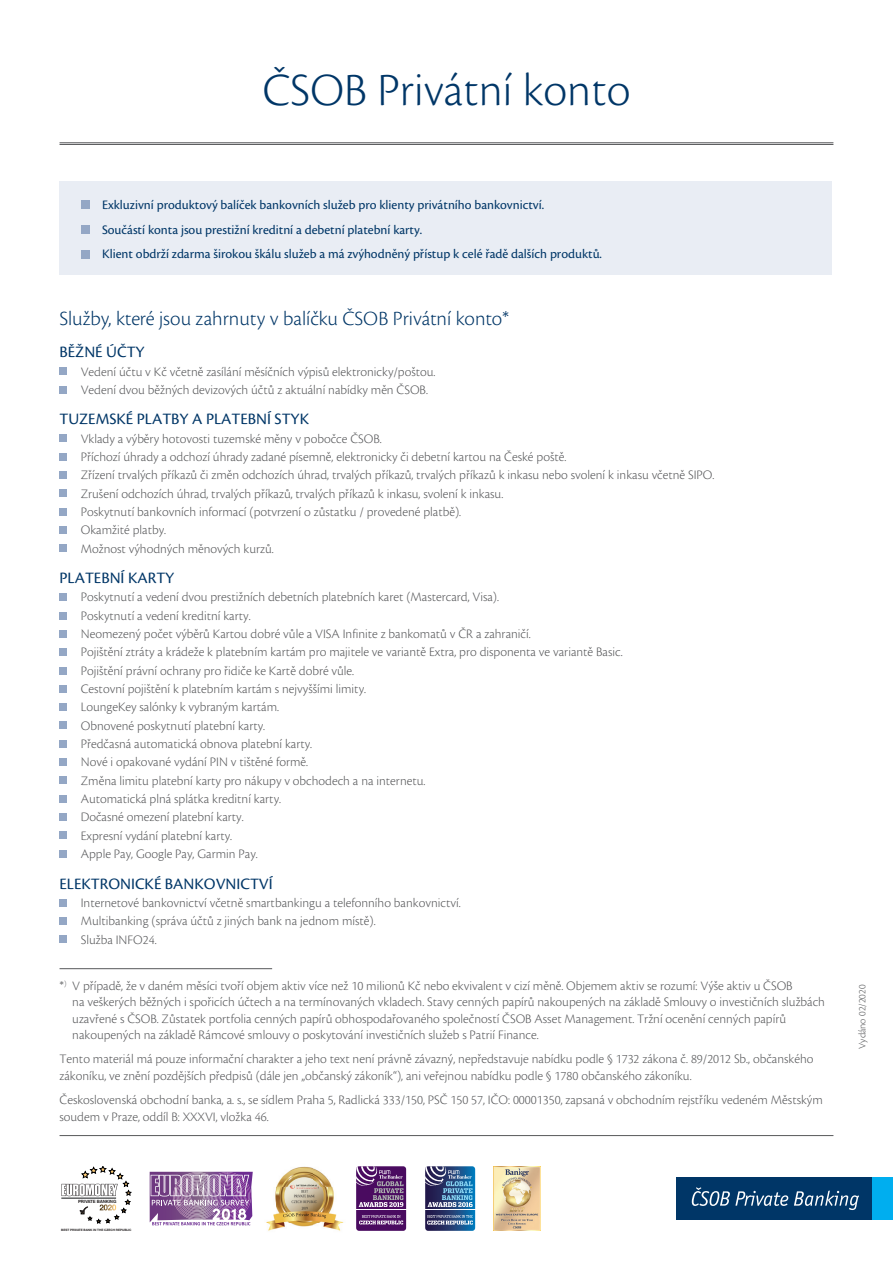
<style>
.page{position:relative;width:893px;height:1263px;background:#fff}
.page>*{position:absolute;margin:0;border:0;box-sizing:border-box;transform-origin:0 0}
.t1{font:300 48px "Cronos Pro";color:#003667}
.Nadpis{font:300 21px "Cronos Pro";color:#003667}
.nadpisek{font:16.5px "Cronos Pro";color:#003667}
.normal_text_2{font:300 13.5px "Cronos Pro";color:#57585a}
.normal_text{font:300 13.5px/16.2px "Cronos Pro";color:#57585a}
.text_v_boxech_bold_o{font:13.5px "Cronos Pro";color:#003667}
.normal_text-2{font:300 10.5px "Cronos Pro";color:#57585a}
.t2{font:700 4.35px "Helvetica";letter-spacing:-.02em;color:#231f20}
.t3{font:700 3px "Helvetica Neue";color:#231f20}
</style>
<div class="page">
<div style="left:677px;top:1177px;width:195px;height:43px;background:#003667"></div>
<svg style="left:692px;top:1187px;width:96px;height:19px"></svg>
<svg style="left:794px;top:1190px;width:65px;height:20px"></svg>
<div style="left:872px;top:1177px;width:21px;height:43px;background:#00aeef"></div>
<hr style="left:60px;top:1135px;width:773px;height:1px;background:#57585a">
<img style="left:238px;top:1166px;width:106px;height:65px">
<svg style="left:297px;top:1185px;width:20px;height:8px"></svg>
<img style="left:296px;top:1195px;width:19px;height:3px">
<img style="left:292px;top:1201px;width:25px;height:2px">
<img style="left:292px;top:1213px;width:28px;height:4px">
<img style="left:494px;top:1166px;width:46px;height:65px">
<svg style="left:425px;top:1166px;width:50px;height:65px;background:#4a6c97"></svg>
<div style="left:356px;top:1166px;width:50px;height:65px;background:#4a0b60;border-radius:3px"></div>
<hr style="left:356px;top:1209px;width:50px;height:1px;background:#fff">
<svg style="left:356px;top:1166px;width:48px;height:41px"></svg>
<svg style="left:359px;top:1215px;width:44px;height:9px"></svg>
<svg style="left:150px;top:1172px;width:103px;height:53px;background:#a581b0"></svg>
<svg style="left:61px;top:1166px;width:70px;height:57px"></svg>
<hr style="left:60px;top:143px;width:773px;height:1px;background:#57585a">
<hr style="left:60px;top:144px;width:773px;height:1px;background:#57585a">
<div style="left:60px;top:181px;width:772px;height:94px;background:#e9edf4"></div>
<div style="left:81px;top:200px;width:8px;height:9px;background:#94a7c5"></div>
<div style="left:81px;top:225px;width:8px;height:9px;background:#94a7c5"></div>
<div style="left:81px;top:250px;width:8px;height:8px;background:#94a7c5"></div>
<div style="left:60px;top:367px;width:7px;height:8px;background:#94a7c5"></div>
<div style="left:60px;top:386px;width:7px;height:7px;background:#94a7c5"></div>
<div style="left:60px;top:435px;width:7px;height:7px;background:#94a7c5"></div>
<div style="left:60px;top:453px;width:7px;height:8px;background:#94a7c5"></div>
<div style="left:60px;top:471px;width:7px;height:8px;background:#94a7c5"></div>
<div style="left:60px;top:490px;width:7px;height:7px;background:#94a7c5"></div>
<div style="left:60px;top:508px;width:7px;height:8px;background:#94a7c5"></div>
<div style="left:60px;top:526px;width:7px;height:8px;background:#94a7c5"></div>
<div style="left:60px;top:545px;width:7px;height:7px;background:#94a7c5"></div>
<div style="left:60px;top:593px;width:7px;height:8px;background:#94a7c5"></div>
<div style="left:60px;top:612px;width:7px;height:7px;background:#94a7c5"></div>
<div style="left:60px;top:630px;width:7px;height:8px;background:#94a7c5"></div>
<div style="left:60px;top:648px;width:7px;height:8px;background:#94a7c5"></div>
<div style="left:60px;top:667px;width:7px;height:7px;background:#94a7c5"></div>
<div style="left:60px;top:685px;width:7px;height:8px;background:#94a7c5"></div>
<div style="left:60px;top:703px;width:7px;height:8px;background:#94a7c5"></div>
<div style="left:60px;top:722px;width:7px;height:7px;background:#94a7c5"></div>
<div style="left:60px;top:740px;width:7px;height:8px;background:#94a7c5"></div>
<div style="left:60px;top:758px;width:7px;height:8px;background:#94a7c5"></div>
<div style="left:60px;top:777px;width:7px;height:7px;background:#94a7c5"></div>
<div style="left:60px;top:795px;width:7px;height:8px;background:#94a7c5"></div>
<div style="left:60px;top:813px;width:7px;height:8px;background:#94a7c5"></div>
<div style="left:60px;top:832px;width:7px;height:7px;background:#94a7c5"></div>
<div style="left:60px;top:850px;width:7px;height:8px;background:#94a7c5"></div>
<div style="left:60px;top:899px;width:7px;height:7px;background:#94a7c5"></div>
<div style="left:60px;top:917px;width:7px;height:8px;background:#94a7c5"></div>
<div style="left:60px;top:935px;width:7px;height:8px;background:#94a7c5"></div>
<hr style="left:60px;top:968px;width:212px;height:1px;background:#57585a">
<p class="t1" style="left:262px;top:63px;width:370px">ČSOB Privátní konto</p>
<p class="text_v_boxech_bold_o" style="left:102px;top:197px;width:444px">Exkluzivní produktový balíček bankovních služeb pro klienty privátního bankovnictví.</p>
<p class="text_v_boxech_bold_o" style="left:102px;top:222px;width:322px">Součástí konta jsou prestižní kreditní a debetní platební karty.</p>
<p class="text_v_boxech_bold_o" style="left:102px;top:246px;width:501px">Klient obdrží zdarma širokou škálu služeb a má zvýhodněný přístup k celé řadě dalších produktů.</p>
<p class="Nadpis" style="left:60px;top:306px;width:451px">Služby, které jsou zahrnuty v balíčku ČSOB Privátní konto*</p>
<p class="nadpisek" style="left:60px;top:343px;width:87px">BĚŽNÉ ÚČTY</p>
<p class="normal_text_2" style="left:81px;top:364px;width:356px">Vedení účtu v Kč včetně zasílání měsíčních výpisů elektronicky/poštou.</p>
<p class="normal_text_2" style="left:81px;top:382px;width:349px">Vedení dvou běžných devizových účtů z aktuální nabídky měn ČSOB.</p>
<p class="nadpisek" style="left:60px;top:410px;width:251px">TUZEMSKÉ PLATBY A PLATEBNÍ STYK</p>
<p class="normal_text_2" style="left:81px;top:431px;width:302px">Vklady a výběry hotovosti tuzemské měny v pobočce ČSOB.</p>
<p class="normal_text_2" style="left:81px;top:449px;width:487px">Příchozí úhrady a odchozí úhrady zadané písemně, elektronicky či debetní kartou na České poště.</p>
<p class="normal_text_2" style="left:81px;top:467px;width:635px">Zřízení trvalých příkazů či změn odchozích úhrad, trvalých příkazů, trvalých příkazů k inkasu nebo svolení k inkasu včetně SIPO.</p>
<p class="normal_text_2" style="left:81px;top:486px;width:424px">Zrušení odchozích úhrad, trvalých příkazů, trvalých příkazů k inkasu, svolení k inkasu.</p>
<p class="normal_text_2" style="left:81px;top:504px;width:382px">Poskytnutí bankovních informací (potvrzení o zůstatku / provedené platbě).</p>
<p class="normal_text_2" style="left:81px;top:522px;width:87px">Okamžité platby.</p>
<p class="normal_text_2" style="left:81px;top:541px;width:194px">Možnost výhodných měnových kurzů.</p>
<p class="nadpisek" style="left:60px;top:568px;width:116px">PLATEBNÍ KARTY</p>
<p class="normal_text_2" style="left:81px;top:589px;width:420px">Poskytnutí a vedení dvou prestižních debetních platebních karet (Mastercard, Visa).</p>
<p class="normal_text_2" style="left:81px;top:608px;width:171px">Poskytnutí a vedení kreditní karty.</p>
<p class="normal_text_2" style="left:81px;top:626px;width:451px">Neomezený počet výběrů Kartou dobré vůle a VISA Infinite z bankomatů v ČR a zahraničí.</p>
<p class="normal_text_2" style="left:81px;top:644px;width:543px">Pojištění ztráty a krádeže k platebním kartám pro majitele ve variantě Extra, pro disponenta ve variantě Basic.</p>
<p class="normal_text_2" style="left:81px;top:663px;width:275px">Pojištění právní ochrany pro řidiče ke Kartě dobré vůle.</p>
<p class="normal_text_2" style="left:81px;top:681px;width:287px">Cestovní pojištění k platebním kartám s nejvyššími limity.</p>
<p class="normal_text_2" style="left:81px;top:699px;width:200px">LoungeKey salónky k vybraným kartám.</p>
<p class="normal_text_2" style="left:81px;top:718px;width:186px">Obnovené poskytnutí platební karty.</p>
<p class="normal_text_2" style="left:81px;top:736px;width:233px">Předčasná automatická obnova platební karty.</p>
<p class="normal_text_2" style="left:81px;top:754px;width:229px">Nové i opakované vydání PIN v tištěné formě.</p>
<p class="normal_text_2" style="left:81px;top:773px;width:346px">Změna limitu platební karty pro nákupy v obchodech a na internetu.</p>
<p class="normal_text_2" style="left:81px;top:791px;width:202px">Automatická plná splátka kreditní karty.</p>
<p class="normal_text_2" style="left:81px;top:809px;width:164px">Dočasné omezení platební karty.</p>
<p class="normal_text_2" style="left:81px;top:828px;width:153px">Expresní vydání platební karty.</p>
<p class="normal_text_2" style="left:81px;top:846px;width:178px">Apple Pay, Google Pay, Garmin Pay.</p>
<p class="nadpisek" style="left:60px;top:874px;width:215px">ELEKTRONICKÉ BANKOVNICTVÍ</p>
<p class="normal_text_2" style="left:81px;top:895px;width:381px">Internetové bankovnictví včetně smartbankingu a telefonního bankovnictví.</p>
<p class="normal_text_2" style="left:81px;top:913px;width:296px">Multibanking (správa účtů z jiných bank na jednom místě).</p>
<p class="normal_text_2" style="left:81px;top:931px;width:77px">Služba INFO24.</p>
<p class="normal_text" style="left:72px;top:978px;width:754px;text-indent:-13px">*<sup>)</sup> V případě, že v daném měsíci tvoří objem aktiv více než 10 milionů Kč nebo ekvivalent v cizí měně. Objemem aktiv se rozumí: Výše aktiv u ČSOB<br>na veškerých běžných i spořicích účtech a na termínovaných vkladech. Stavy cenných papírů nakoupených na základě Smlouvy o investičních službách uzavřené s ČSOB. Zůstatek portfolia cenných papírů obhospodařovaného společností ČSOB Asset Management. Tržní ocenění cenných papírů nakoupených na základě Rámcové smlouvy o poskytování investičních služeb s Patrií Finance.</p>
<p class="normal_text" style="left:60px;top:1051px;width:755px">Tento materiál má pouze informační charakter a jeho text není právně závazný, nepředstavuje nabídku podle § 1732 zákona č. 89/2012 Sb., občanského zákoníku, ve znění pozdějších předpisů (dále jen „občanský zákoník“), ani veřejnou nabídku podle § 1780 občanského zákoníku.</p>
<p class="normal_text" style="left:60px;top:1092px;width:765px">Československá obchodní banka, a. s., se sídlem Praha 5, Radlická 333/150, PSČ 150 57, IČO: 00001350, zapsaná v obchodním rejstříku vedeném Městským soudem v Praze, oddíl B: XXXVI, vložka 46.</p>
<p class="t2" style="left:78px;top:1198px;width:40px">PRIVATE BANKING</p>
<p class="t3" style="left:61px;top:1227px;width:72px">BEST PRIVATE BANK IN THE CZECH REPUBLIC</p>
<p class="normal_text-2" style="left:856px;top:1049px;width:65px;rotate:-90deg">Vydáno 02/2020</p>
</div>
